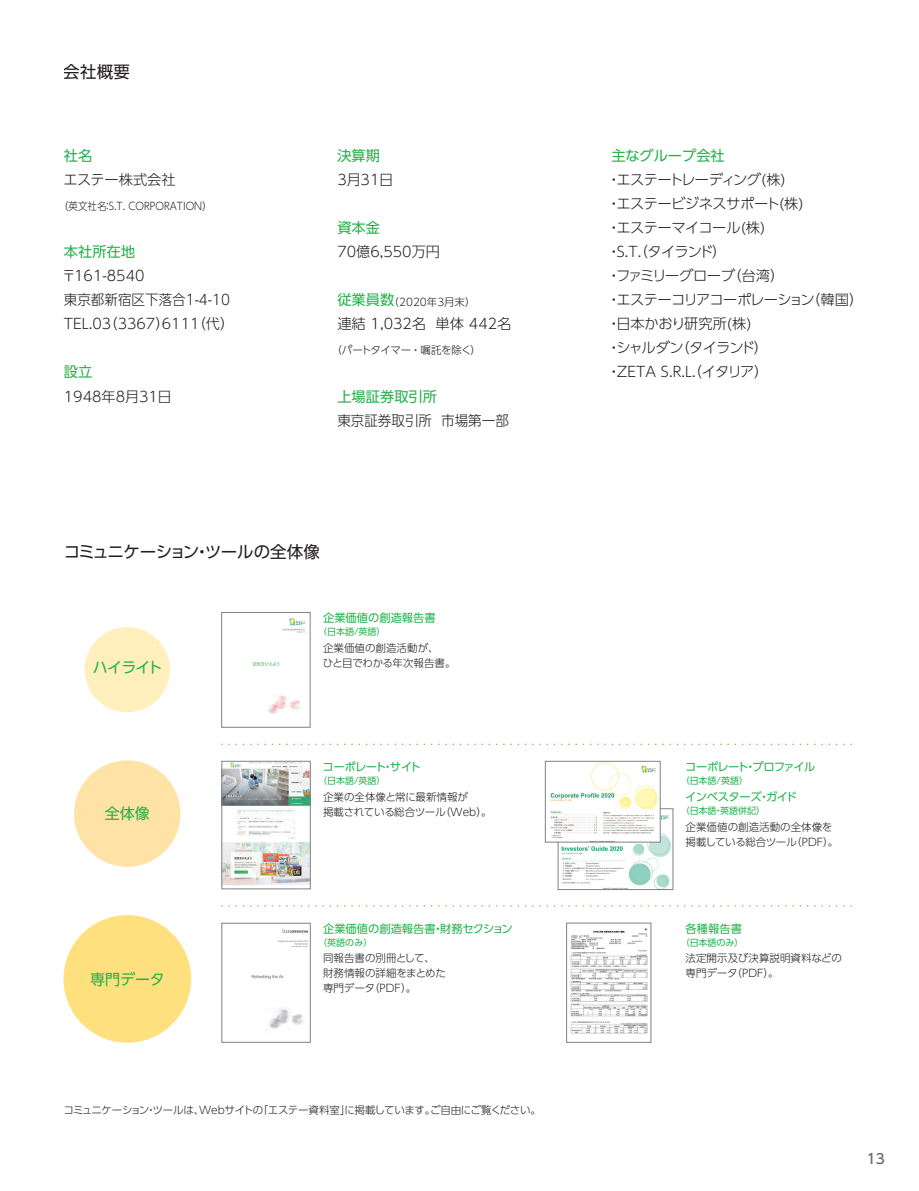
<style>
.page{position:relative;width:919px;height:1191px;background:#fff}
.page>*{position:absolute;margin:0;border:0;box-sizing:border-box;transform-origin:0 0}
.t1{font:16.5px "UD Shin Go Pro";letter-spacing:-.015em;color:#231f20}
.t2{font:15px "UD Shin Go Pro";letter-spacing:-.02em;color:#23b24b}
.t3{font:300 14.25px/24px "UD Shin Go Pro";letter-spacing:-.045em;color:#231f20}
.t4{font:300 14.25px/24px "UD Shin Go Pro";color:#231f20}
.t5{font:14.25px "UD Shin Go Pro";color:#23b24b}
.t6{font:300 14.25px "UD Shin Go Pro";color:#231f20;scale:.95 1}
.t7{font:300 14.25px "UD Shin Go Pro";letter-spacing:-.02em;color:#231f20}
.t8{font:500 13.8px "UD Shin Go Pro";color:#6c6d70}
.t9{font:11.25px "UD Shin Go Pro";color:#23b24b}
.t10{font:11.25px "UD Shin Go Pro";letter-spacing:-.045em;color:#23b24b}
.t11{font:11.25px "UD Shin Go Pro";letter-spacing:-.055em;color:#23b24b}
.t12{font:11.25px "UD Shin Go Pro";letter-spacing:-.02em;color:#23b24b}
.t13{font:300 10.5px/15px "UD Shin Go Pro";color:#231f20}
.t14{font:300 10.5px "UD Shin Go Pro";letter-spacing:-.035em;color:#231f20}
.t15{font:9px "UD Shin Go Pro";color:#23b24b}
.s1{font-weight:400;font-size:14.25px;color:#23b24b}
</style>
<div class="page">
<img style="left:557px;top:809px;width:116px;height:80px">
<div style="left:545px;top:761px;width:115px;height:81px;border:1px solid #808285"></div>
<img style="left:544px;top:763px;width:116px;height:79px">
<div style="left:85px;top:627px;width:85px;height:85px;background:#feefbc;border-radius:50%"></div>
<img style="left:251px;top:923px;width:60px;height:119px">
<div style="left:221px;top:923px;width:89px;height:119px;border:1px solid #808285"></div>
<img style="left:570px;top:927px;width:78px;height:107px">
<div style="left:566px;top:923px;width:85px;height:119px;border:1px solid #808285"></div>
<img style="left:252px;top:618px;width:53px;height:96px">
<div style="left:221px;top:612px;width:89px;height:115px;border:1px solid #808285"></div>
<img style="left:223px;top:763px;width:85px;height:123px">
<div style="left:221px;top:761px;width:89px;height:128px;border:1px solid #808285"></div>
<div style="left:74px;top:760px;width:106px;height:106px;background:#ffe2a5;border-radius:50%"></div>
<div style="left:63px;top:915px;width:128px;height:127px;background:#ffe07f;border-radius:50%"></div>
<svg style="left:222px;top:743px;width:630px;height:2px"></svg>
<svg style="left:222px;top:905px;width:630px;height:1px"></svg>
<h1 class="t1" style="left:64px;top:59px;width:67px">会社概要</h1>
<h3 class="t5" style="left:64px;top:144px;width:30px">社名</h3>
<h3 class="t4" style="left:64px;top:167px;width:128px">エステー株式会社　</h3>
<p class="t13" style="left:58px;top:198px;width:156px">（英文社名：S.T. CORPORATION）</p>
<h3 class="t5" style="left:64px;top:240px;width:73px">本社所在地</h3>
<h3 class="t4" style="left:62px;top:263px;width:174px">〒161-8540<br>東京都新宿区下落合1-4-10<br>TEL.03（3367）6111（代）</h3>
<h3 class="t5" style="left:64px;top:360px;width:30px">設立</h3>
<h3 class="t4" style="left:64px;top:383px;width:109px">1948年8月31日</h3>
<h3 class="t5" style="left:337px;top:144px;width:44px">決算期</h3>
<h3 class="t7" style="left:337px;top:168px;width:58px">3月31日</h3>
<h3 class="t5" style="left:337px;top:216px;width:44px">資本金</h3>
<h3 class="t4" style="left:337px;top:239px;width:104px">70億6,550万円</h3>
<p class="t13" style="left:337px;top:294px;width:140px"><span class="s1">従業員数</span>（2020年3月末）</p>
<h3 class="t4" style="left:337px;top:311px;width:175px">連結 1,032名 単体 442名</h3>
<p class="t14" style="left:331px;top:341px;width:151px">（パートタイマー・嘱託を除く）</p>
<h3 class="t5" style="left:337px;top:384px;width:101px">上場証券取引所</h3>
<h3 class="t6" style="left:337px;top:408px;width:182px">東京証券取引所 市場第一部</h3>
<h1 class="t1" style="left:63px;top:538px;width:258px">コミュニケーション・ツールの全体像</h1>
<h2 class="t2" style="left:93px;top:655px;width:71px">ハイライト</h2>
<h2 class="t2" style="left:105px;top:801px;width:46px">全体像</h2>
<h2 class="t2" style="left:90px;top:967px;width:76px">専門データ</h2>
<p class="t9" style="left:323px;top:609px;width:114px">企業価値の創造報告書</p>
<p class="t15" style="left:318px;top:624px;width:69px">（日本語/英語）</p>
<p class="t13" style="left:323px;top:640px;width:134px">企業価値の創造活動が、<br>ひと目でわかる年次報告書。</p>
<p class="t10" style="left:322px;top:758px;width:100px">コーポレート・サイト</p>
<p class="t15" style="left:318px;top:773px;width:69px">（日本語/英語）</p>
<p class="t13" style="left:323px;top:789px;width:170px">企業の全体像と常に最新情報が<br>掲載されている総合ツール（Web）。</p>
<p class="t9" style="left:323px;top:919px;width:191px">企業価値の創造報告書・財務セクション</p>
<p class="t15" style="left:318px;top:935px;width:56px">（英語のみ）</p>
<p class="t13" style="left:323px;top:950px;width:124px">同報告書の別冊として、財務情報の詳細をまとめた専門データ（PDF）。</p>
<p class="t14" style="left:63px;top:1101px;width:479px">コミュニケーション・ツールは、Webサイトの「エステー資料室」に掲載しています。ご自由にご覧ください。</p>
<h3 class="t5" style="left:611px;top:144px;width:115px">主なグループ会社</h3>
<h3 class="t3" style="left:607px;top:167px;width:258px">・エステートレーディング(株)<br>・エステービジネスサポート(株)<br>・エステーマイコール(株)<br>・S.T.（タイランド）<br>・ファミリーグローブ（台湾）<br>・エステーコリアコーポレーション（韓国）・日本かおり研究所(株)<br>・シャルダン（タイランド）<br>・ZETA S.R.L.（イタリア）</h3>
<p class="t11" style="left:685px;top:758px;width:132px">コーポレート・プロファイル</p>
<p class="t15" style="left:680px;top:773px;width:69px">（日本語/英語）</p>
<p class="t10" style="left:685px;top:788px;width:113px">インベスターズ・ガイド</p>
<p class="t15" style="left:680px;top:803px;width:86px">（日本語・英語併記）</p>
<p class="t13" style="left:685px;top:819px;width:154px">企業価値の創造活動の全体像を掲載している総合ツール（PDF）。</p>
<p class="t12" style="left:685px;top:919px;width:58px">各種報告書</p>
<p class="t15" style="left:680px;top:935px;width:64px">（日本語のみ）</p>
<p class="t13" style="left:685px;top:950px;width:158px">法定開示及び決算説明資料などの専門データ（PDF）。</p>
<h3 class="t8" style="left:866px;top:1147px;width:20px">13</h3>
</div>
